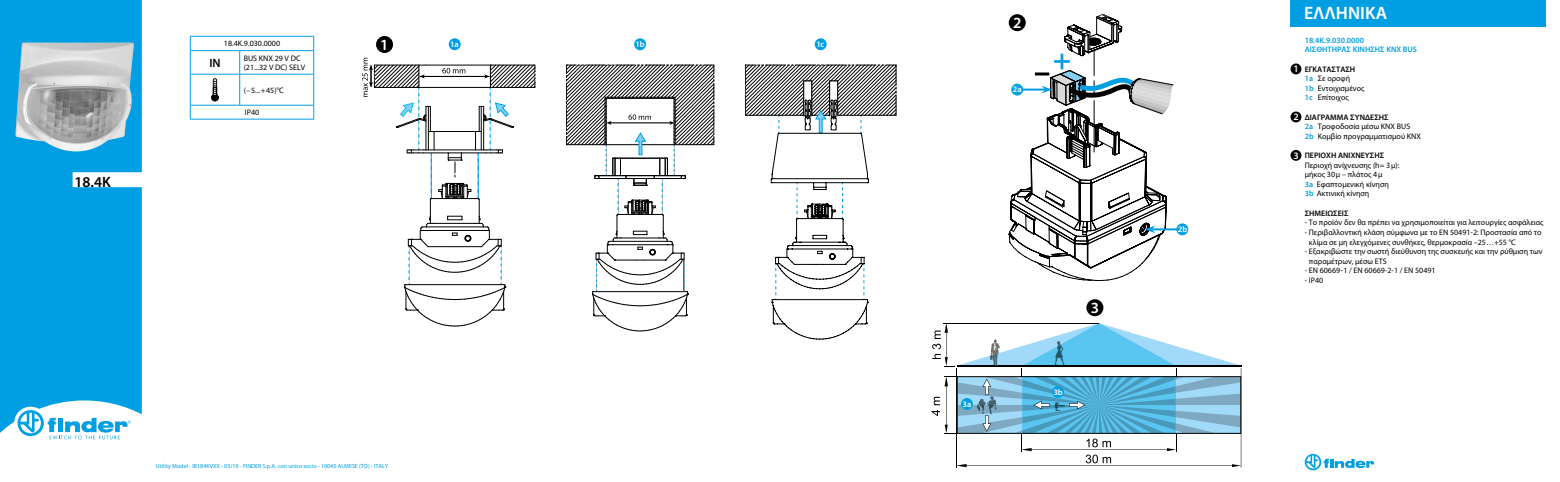
<style>
.page{position:relative;width:1560px;height:482px;background:#fff}
.page>*{position:absolute;margin:0;border:0;box-sizing:border-box;transform-origin:0 0}
.t1{font:600 18px "Myriad Pro";color:#fff}
.t2{font:600 15.6px "Myriad Pro";color:#fff}
.t3{font:600 15px "Myriad Pro";color:#000}
.t4{font:600 12px "Myriad Pro";color:#000}
.t5{font:600 9.9px "Myriad Pro";color:#fff}
.t6{font:600 8.4px "Myriad Pro";color:#fff}
.t7{font:8px/9.6px "Myriad Pro";color:#000}
.t8{font:600 8px/9.6px "Myriad Pro";color:#009fe3}
.t9{font:600 8px "Myriad Pro";color:#000}
.t10{font:6px "Myriad Pro";color:#009fe3}
.s1{font-weight:600}
.s2{font-weight:600;color:#009fe3}
</style>
<div class="page">
<div style="left:0;top:0;width:142px;height:440px;background:#009fe3"></div>
<div style="left:14px;top:407px;width:33px;height:32px;background:#fff;border-radius:50%"></div>
<svg style="left:18px;top:410px;width:113px;height:29px"></svg>
<svg style="left:1304px;top:454px;width:69px;height:16px"></svg>
<svg style="left:362px;top:58px;width:173px;height:269px"></svg>
<div style="left:376px;top:36px;width:17px;height:17px;background:#000;border-radius:50%"></div>
<div style="left:448px;top:38px;width:12px;height:12px;background:#009fe3;border-radius:50%"></div>
<svg style="left:566px;top:65px;width:148px;height:266px"></svg>
<div style="left:634px;top:38px;width:12px;height:12px;background:#009fe3;border-radius:50%"></div>
<svg style="left:745px;top:65px;width:151px;height:274px"></svg>
<div style="left:814px;top:38px;width:12px;height:12px;background:#009fe3;border-radius:50%"></div>
<div style="left:1086px;top:299px;width:17px;height:17px;background:#000;border-radius:50%"></div>
<hr style="left:1175px;top:369px;width:1px;height:83px;background:#000">
<hr style="left:1021px;top:368px;width:1px;height:84px;background:#000">
<hr style="left:956px;top:368px;width:1px;height:100px;background:#000">
<hr style="left:1240px;top:368px;width:1px;height:100px;background:#000">
<svg style="left:932px;top:323px;width:309px;height:44px"></svg>
<svg style="left:931px;top:376px;width:310px;height:91px"></svg>
<div style="left:960px;top:398px;width:12px;height:12px;background:#009fe3;border-radius:50%"></div>
<div style="left:1051px;top:386px;width:12px;height:12px;background:#009fe3;border-radius:50%"></div>
<hr style="left:1151px;top:228px;width:27px;height:2px;background:#009fe3">
<svg style="left:1008px;top:14px;width:166px;height:267px"></svg>
<div style="left:1176px;top:223px;width:12px;height:12px;background:#009fe3;border-radius:50%"></div>
<img style="left:15px;top:42px;width:120px;height:109px">
<hr style="left:190px;top:36px;width:50px;height:1px;background:#009fe3">
<hr style="left:240px;top:36px;width:74px;height:1px;background:#009fe3">
<hr style="left:190px;top:50px;width:50px;height:1px;background:#009fe3">
<svg style="left:190px;top:37px;width:1px;height:37px"></svg>
<hr style="left:240px;top:50px;width:74px;height:1px;background:#009fe3">
<svg style="left:239px;top:51px;width:1px;height:23px"></svg>
<svg style="left:313px;top:37px;width:1px;height:37px"></svg>
<hr style="left:190px;top:74px;width:50px;height:1px;background:#009fe3">
<hr style="left:190px;top:74px;width:1px;height:31px;background:#009fe3">
<hr style="left:240px;top:74px;width:74px;height:1px;background:#009fe3">
<hr style="left:239px;top:74px;width:1px;height:31px;background:#009fe3">
<hr style="left:313px;top:74px;width:1px;height:31px;background:#009fe3">
<hr style="left:190px;top:105px;width:50px;height:1px;background:#009fe3">
<svg style="left:190px;top:105px;width:1px;height:14px"></svg>
<hr style="left:240px;top:105px;width:74px;height:1px;background:#009fe3">
<svg style="left:313px;top:105px;width:1px;height:14px"></svg>
<hr style="left:190px;top:119px;width:50px;height:1px;background:#009fe3">
<hr style="left:240px;top:119px;width:74px;height:1px;background:#009fe3">
<svg style="left:211px;top:78px;width:7px;height:23px"></svg>
<div style="left:1290px;top:63px;width:11px;height:11px;background:#000;border-radius:50%"></div>
<div style="left:1290px;top:112px;width:11px;height:10px;background:#000;border-radius:50%"></div>
<div style="left:1290px;top:150px;width:11px;height:11px;background:#000;border-radius:50%"></div>
<div style="left:1290px;top:0;width:255px;height:27px;background:#009fe3"></div>
<h3 class="t3" style="left:74px;top:172px;width:38px">18.4K</h3>
<p class="t7" style="left:224px;top:39px;width:58px">18.4K.9.030.0000</p>
<h3 class="t4" style="left:209px;top:55px;width:13px">IN</h3>
<p class="t7" style="left:244px;top:53px;width:63px">BUS KNX 29 V DC (21...32 V DC) SELV</p>
<p class="t7" style="left:244px;top:85px;width:42px">(–5...+45)°C</p>
<p class="t7" style="left:245px;top:108px;width:16px">IP40</p>
<h2 class="t2" style="left:380px;top:34px;width:10px">1</h2>
<p class="t6" style="left:450px;top:39px;width:10px">1a</p>
<p class="t6" style="left:635px;top:39px;width:10px">1b</p>
<p class="t6" style="left:816px;top:39px;width:9px">1c</p>
<p class="t10" style="left:156px;top:462px;width:234px">Utility Model - IB184KVXX - 05/19 - FINDER S.p.A. con unico socio - 10040 ALMESE (TO) - ITALY</p>
<h2 class="t2" style="left:1013px;top:13px;width:10px">2</h2>
<p class="t6" style="left:1012px;top:84px;width:10px">2a</p>
<p class="t6" style="left:962px;top:398px;width:10px">3a</p>
<h2 class="t2" style="left:1090px;top:298px;width:10px">3</h2>
<p class="t6" style="left:1053px;top:387px;width:11px">3b</p>
<p class="t6" style="left:1177px;top:224px;width:11px">2b</p>
<h1 class="t1" style="left:1303px;top:2px;width:85px">ΕΛΛΗΝΙΚΑ</h1>
<p class="t8" style="left:1304px;top:35px;width:114px">18.4K.9.030.0000<br>ΑΙΣΘΗΤΗΡΑΣ ΚΙΝΗΣΗΣ KNX BUS</p>
<p class="t7" style="left:1304px;top:64px;width:61px"><span class="s1">ΕΓΚΑΤΑΣΤΑΣΗ<br></span><span class="s2">1a</span> Σε οροφή<br><span class="s2">1b</span> Εντοιχισμένος<br><span class="s2">1c</span> Επίτοιχος</p>
<p class="t7" style="left:1304px;top:112px;width:118px"><span class="s1">ΔΙΑΓΡΑΜΜΑ ΣΥΝΔΕΣΗΣ<br></span><span class="s2">2a</span> Τροφοδοσία μέσω KNX BUS<br><span class="s2">2b</span> Κομβίο προγραμματισμού KNX</p>
<p class="t9" style="left:1304px;top:150px;width:81px">ΠΕΡΙΟΧΗ ΑΝΙΧΝΕΥΣΗΣ</p>
<p class="t7" style="left:1304px;top:160px;width:96px">Περιοχή ανίχνευσης (h= 3μ): μήκος 30μ – πλάτος 4μ<br><span class="s2">3a</span> Εφαπτομενική κίνηση<br><span class="s2">3b</span> Ακτινική κίνηση</p>
<p class="t9" style="left:1304px;top:208px;width:45px">ΣΗΜΕΙΩΣΕΙΣ</p>
<p class="t7" style="left:1304px;top:218px;width:240px">- Το προϊόν δεν θα πρέπει να χρησιμοποιείται για λειτουργίες ασφάλειας</p>
<p class="t7" style="left:1308px;top:227px;width:234px;text-indent:-4px">- Περιβαλλοντική κλάση σύμφωνα με το EN 50491-2: Προστασία από το κλίμα σε μη ελεγχόμενες συνθήκες, θερμοκρασία –25…+55 °C</p>
<p class="t7" style="left:1308px;top:246px;width:235px;text-indent:-4px">- Εξακριβώστε την σωστή διεύθυνση της συσκευής και την ρύθμιση των παραμέτρων, μέσω ETS</p>
<p class="t7" style="left:1304px;top:266px;width:132px">- EN 60669-1 / EN 60669-2-1 / EN 50491</p>
<p class="t7" style="left:1304px;top:275px;width:20px">- IP40</p>
<p class="t5" style="left:1293px;top:63px;width:7px">1</p>
<p class="t5" style="left:1293px;top:111px;width:7px">2</p>
<p class="t5" style="left:1293px;top:149px;width:7px">3</p>
</div>
